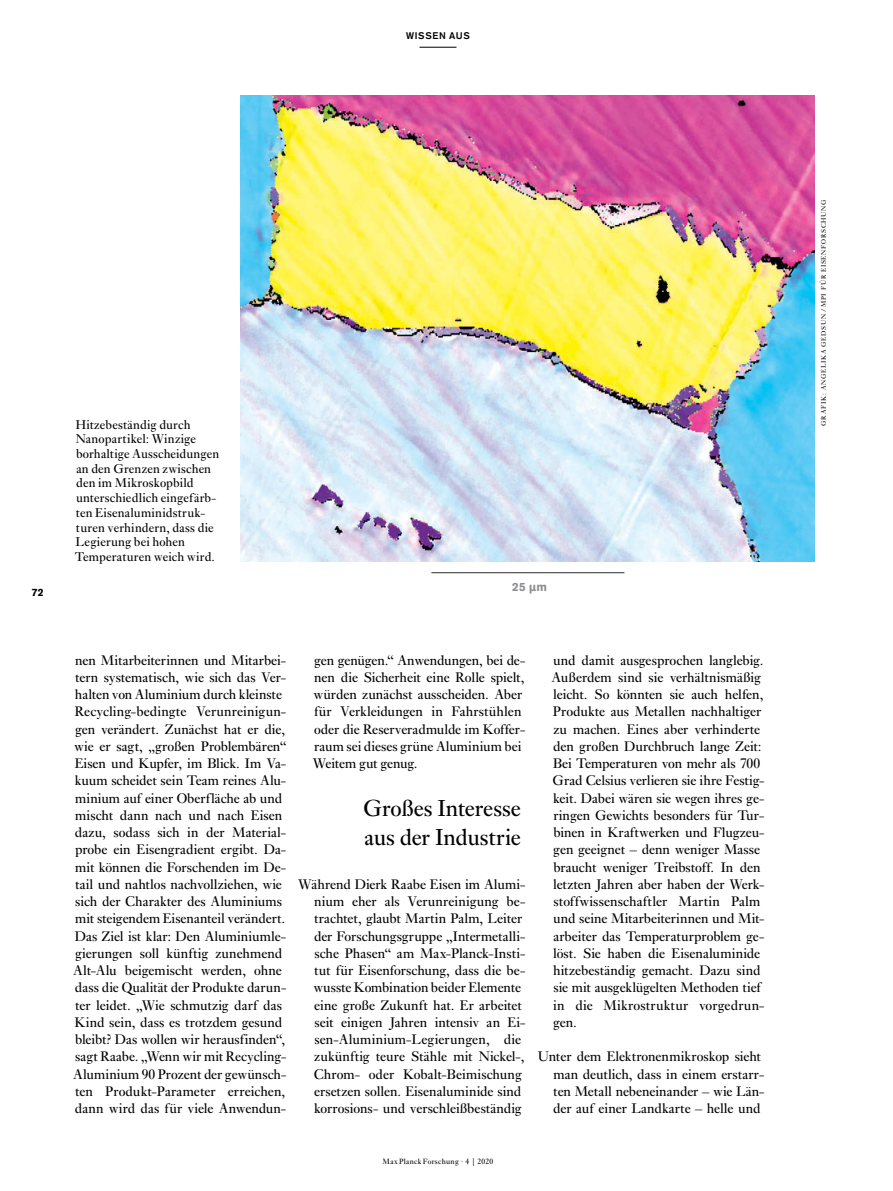
<style>
.page{position:relative;width:893px;height:1191px;background:#fff}
.page>*{position:absolute;margin:0;border:0;box-sizing:border-box;transform-origin:0 0}
.t1{font:24px/28.5px "Ehrhardt MT Pro";letter-spacing:-.005em;color:#000}
.t2{font:14.4px/17.2px "Ehrhardt MT Pro";color:#000}
.t3{font:13.2px/14.7px "Ehrhardt MT Pro";letter-spacing:.01em;color:#000}
.t4{font:700 11.85px "Akzidenz Grotesk Pro";color:#808285}
.t5{font:700 10.5px "Akzidenz Grotesk Pro";color:#000}
.t6{font:500 9.6px "Akzidenz Grotesk Pro";letter-spacing:.065em;color:#000}
.t7{font:7.95px "Ehrhardt MT Pro";letter-spacing:.04em;color:#000}
.t8{font:6.75px "Ehrhardt MT Pro";letter-spacing:.115em;color:#000}
</style>
<div class="page">
<img style="left:241px;top:95px;width:574px;height:466px">
<hr style="left:431px;top:572px;width:193px;height:1px;background:#000">
<hr style="left:419px;top:47px;width:37px;height:1px;background:#000">
<p class="t6" style="left:406px;top:30px;width:65px">WISSEN AUS</p>
<p class="t3" style="left:75px;top:417px;width:146px">Hitzebeständig durch<br>Nanopartikel: Winzige borhaltige Ausscheidungen an den Grenzen zwischen den im Mikroskopbild unterschiedlich eingefärb&shy;ten Eisenaluminidstruk&shy;turen verhindern, dass die<br>Legierung bei hohen<br>Temperaturen weich wird.</p>
<p class="t5" style="left:32px;top:585px;width:14px">72</p>
<p class="t4" style="left:512px;top:579px;width:37px">25 μm</p>
<p class="t2" style="left:73px;top:651px;width:215px">nen Mitarbeiterinnen und Mitarbei&shy;tern systematisch, wie sich das Ver&shy;halten von Aluminium durch kleinste Recycling-bedingte Verunreinigun&shy;gen verändert. Zunächst hat er die, wie er sagt, „großen Problembären“ Eisen und Kupfer, im Blick. Im Va&shy;kuum scheidet sein Team reines Alu&shy;minium auf einer Oberfläche ab und mischt dann nach und nach Eisen dazu, sodass sich in der Material&shy;probe ein Eisengradient ergibt. Da&shy;mit können die Forschenden im De&shy;tail und nahtlos nachvollziehen, wie sich der Charakter des Aluminiums mit steigendem Eisenanteil verändert.<br>Das Ziel ist klar: Den Aluminiumle&shy;gierungen soll künftig zunehmend Alt-Alu beigemischt werden, ohne dass die Qualität der Produkte darun&shy;ter leidet. „Wie schmutzig darf das Kind sein, dass es trotzdem gesund bleibt? Das wollen wir herausfinden“, sagt Raabe. „Wenn wir mit Recycling-Aluminium 90 Prozent der gewünsch&shy;ten Produkt-Parameter erreichen, dann wird das für viele Anwendun-</p>
<p class="t2" style="left:313px;top:651px;width:214px">gen genügen.“ Anwendungen, bei de&shy;nen die Sicherheit eine Rolle spielt, würden zunächst ausscheiden. Aber für Verkleidungen in Fahrstühlen oder die Reserveradmulde im Koffer&shy;raum sei dieses grüne Aluminium bei Weitem gut genug.</p>
<h1 class="t1" style="left:363px;top:794px;width:159px">Großes Interesse aus der Industrie</h1>
<p class="t2" style="left:313px;top:876px;width:214px;text-indent:-15px">Während Dierk Raabe Eisen im Alumi&shy;nium eher als Verunreinigung be&shy;trachtet, glaubt Martin Palm, Leiter der Forschungsgruppe „Intermetalli&shy;sche Phasen“ am Max-Planck-Insti&shy;tut für Eisenforschung, dass die be&shy;wusste Kombination beider Elemente eine große Zukunft hat. Er arbeitet seit einigen Jahren intensiv an Ei&shy;sen-Aluminium-Legierungen, die zukünftig teure Stähle mit Nickel-, Chrom- oder Kobalt-Beimischung ersetzen sollen. Eisenaluminide sind korrosions- und verschleißbeständig</p>
<p class="t2" style="left:551px;top:651px;width:214px">und damit ausgesprochen langlebig.<br>Außerdem sind sie verhältnismäßig leicht. So könnten sie auch helfen, Produkte aus Metallen nachhaltiger zu machen. Eines aber verhinderte den großen Durchbruch lange Zeit:<br>Bei Temperaturen von mehr als 700<br>Grad Celsius verlieren sie ihre Festig&shy;keit. Dabei wären sie wegen ihres ge&shy;ringen Gewichts besonders für Tur&shy;binen in Kraftwerken und Flugzeu&shy;gen geeignet – denn weniger Masse braucht weniger Treibstoff. In den letzten Jahren aber haben der Werk&shy;stoffwissenschaftler Martin Palm und seine Mitarbeiterinnen und Mit&shy;arbeiter das Temperaturproblem ge&shy;löst. Sie haben die Eisenaluminide hitzebeständig gemacht. Dazu sind sie mit ausgeklügelten Methoden tief in die Mikrostruktur vorgedrun&shy;gen.</p>
<p class="t2" style="left:553px;top:1048px;width:213px;text-indent:-15px">Unter dem Elektronenmikroskop sieht man deutlich, dass in einem erstarr&shy;ten Metall nebeneinander – wie Län&shy;der auf einer Landkarte – helle und</p>
<p class="t7" style="left:383px;top:1156px;width:112px">Max Planck Forschung · 4 | 2020</p>
<p class="t8" style="left:820px;top:346px;width:148px;rotate:-90deg">Gedsun/MPI für Eise nforschu ng</p>
<p class="t8" style="left:820px;top:426px;width:72px;rotate:-90deg">Graf ik: Angelika</p>
</div>
